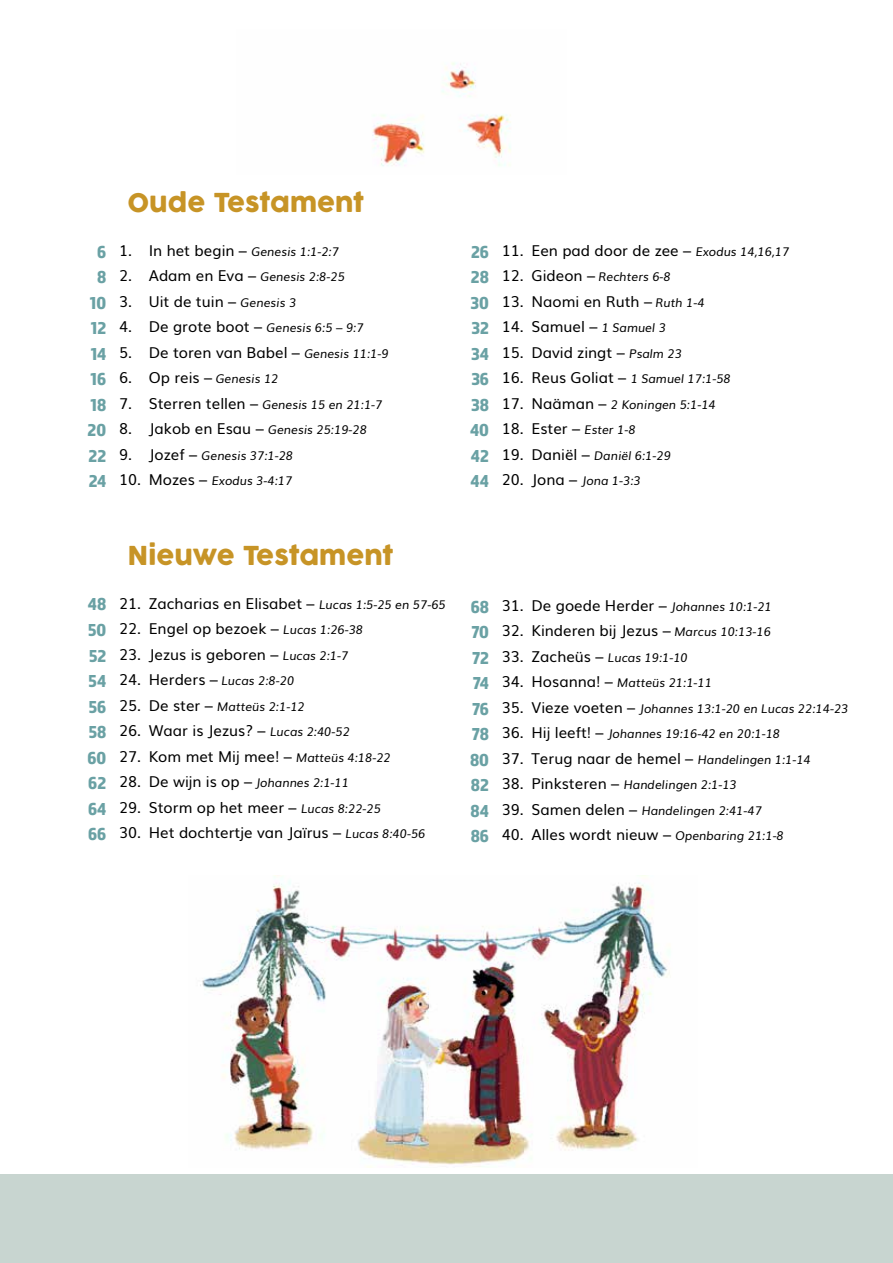
<style>
.page{position:relative;width:893px;height:1263px;background:#fff}
.page>*{position:absolute;margin:0;border:0;box-sizing:border-box;transform-origin:0 0}
.t1{font:25.5px "Cocogoose";color:#c79426}
.t2{font:18px/25.5px "Almaq Refined";color:#6aa1a4;text-align:justify}
.t3{font:15px "Muli";color:#000}
.t4{font:italic 12px "Muli";color:#000}
.s1{font-style:normal;font-size:15px}
.s2{font-style:italic;font-size:12px}
</style>
<div class="page">
<div style="left:0;top:1174px;width:893px;height:89px;background:#c8d5d0"></div>
<img style="left:372px;top:62px;width:139px;height:104px">
<img style="left:200px;top:876px;width:470px;height:291px">
<p class="t2" style="left:88px;top:238px;width:20px;text-align:center">6<br>8<br>10<br>12<br>14<br>16<br>18<br>20<br>22<br>24</p>
<h1 class="t1" style="left:128px;top:185px;width:238px">Oude Testament</h1>
<p class="t4" style="left:119px;top:242px;width:221px"><span class="s1">1. In het begin –</span> Genesis 1:1-2:7</p>
<p class="t4" style="left:119px;top:267px;width:227px"><span class="s1">2. Adam en Eva –</span> Genesis 2:8-25</p>
<p class="t3" style="left:119px;top:289px;width:179px">3. Uit de tuin – <span class="s2">Genesis 3</span></p>
<p class="t3" style="left:119px;top:315px;width:246px">4. De grote boot – <span class="s2">Genesis 6:5 – 9:7</span></p>
<p class="t3" style="left:119px;top:340px;width:271px">5. De toren van Babel – <span class="s2">Genesis 11:1-9</span></p>
<p class="t3" style="left:119px;top:366px;width:161px">6. Op reis – <span class="s2">Genesis 12</span></p>
<p class="t4" style="left:119px;top:395px;width:265px"><span class="s1">7. Sterren tellen –</span> Genesis 15 en 21:1-7</p>
<p class="t4" style="left:119px;top:420px;width:249px"><span class="s1">8. Jakob en Esau –</span> Genesis 25:19-28</p>
<p class="t4" style="left:119px;top:446px;width:176px"><span class="s1">9. Jozef –</span> Genesis 37:1-28</p>
<p class="t4" style="left:119px;top:471px;width:175px"><span class="s1">10. Mozes –</span> Exodus 3-4:17</p>
<p class="t2" style="left:88px;top:591px;width:20px">48<br>50<br>52<br>54<br>56<br>58<br>60<br>62<br>64<br>66</p>
<h1 class="t1" style="left:128px;top:538px;width:268px">Nieuwe Testament</h1>
<p class="t3" style="left:119px;top:591px;width:328px">21. Zacharias en Elisabet – <span class="s2">Lucas 1:5-25 en 57-65</span></p>
<p class="t3" style="left:119px;top:617px;width:246px">22. Engel op bezoek – <span class="s2">Lucas 1:26-38</span></p>
<p class="t3" style="left:119px;top:642px;width:231px">23. Jezus is geboren – <span class="s2">Lucas 2:1-7</span></p>
<p class="t3" style="left:119px;top:668px;width:177px">24. Herders – <span class="s2">Lucas 2:8-20</span></p>
<p class="t4" style="left:119px;top:697px;width:187px"><span class="s1">25. De ster –</span> Matteüs 2:1-12</p>
<p class="t3" style="left:119px;top:719px;width:232px">26. Waar is Jezus? – <span class="s2">Lucas 2:40-52</span></p>
<p class="t3" style="left:119px;top:744px;width:273px">27. Kom met Mij mee! – <span class="s2">Matteüs 4:18-22</span></p>
<p class="t3" style="left:119px;top:770px;width:231px">28. De wijn is op – <span class="s2">Johannes 2:1-11</span></p>
<p class="t3" style="left:119px;top:795px;width:263px">29. Storm op het meer – <span class="s2">Lucas 8:22-25</span></p>
<p class="t3" style="left:119px;top:821px;width:308px">30. Het dochtertje van Jaïrus – <span class="s2">Lucas 8:40-56</span></p>
<p class="t2" style="left:470px;top:238px;width:20px">26<br>28<br>30<br>32<br>34<br>36<br>38<br>40<br>42<br>44</p>
<p class="t3" style="left:502px;top:238px;width:289px">11. Een pad door de zee – <span class="s2">Exodus 14,16,17</span></p>
<p class="t4" style="left:502px;top:267px;width:170px"><span class="s1">12. Gideon –</span> Rechters 6-8</p>
<p class="t3" style="left:502px;top:289px;width:204px">13. Naomi en Ruth – <span class="s2">Ruth 1-4</span></p>
<p class="t3" style="left:502px;top:315px;width:166px">14. Samuel – <span class="s2">1 Samuel 3</span></p>
<p class="t3" style="left:502px;top:340px;width:182px">15. David zingt – <span class="s2">Psalm 23</span></p>
<p class="t3" style="left:502px;top:366px;width:231px">16. Reus Goliat – <span class="s2">1 Samuel 17:1-58</span></p>
<p class="t4" style="left:502px;top:395px;width:215px"><span class="s1">17. Naäman –</span> 2 Koningen 5:1-14</p>
<p class="t3" style="left:502px;top:417px;width:135px">18. Ester – <span class="s2">Ester 1-8</span></p>
<p class="t4" style="left:502px;top:446px;width:171px"><span class="s1">19. Daniël –</span> Daniël 6:1-29</p>
<p class="t4" style="left:502px;top:471px;width:140px"><span class="s1">20. Jona –</span> Jona 1-3:3</p>
<p class="t2" style="left:470px;top:593px;width:20px">68<br>70<br>72<br>74<br>76<br>78<br>80<br>82<br>84<br>86</p>
<p class="t3" style="left:502px;top:593px;width:272px">31. De goede Herder – <span class="s2">Johannes 10:1-21</span></p>
<p class="t3" style="left:502px;top:619px;width:271px">32. Kinderen bij Jezus – <span class="s2">Marcus 10:13-16</span></p>
<p class="t4" style="left:502px;top:648px;width:188px"><span class="s1">33. Zacheüs –</span> Lucas 19:1-10</p>
<p class="t4" style="left:502px;top:673px;width:212px"><span class="s1">34. Hosanna! –</span> Matteüs 21:1-11</p>
<p class="t4" style="left:502px;top:699px;width:348px"><span class="s1">35. Vieze voeten –</span> Johannes 13:1-20 en Lucas 22:14-23</p>
<p class="t4" style="left:502px;top:724px;width:280px"><span class="s1">36. Hij leeft! –</span> Johannes 19:16-42 en 20:1-18</p>
<p class="t3" style="left:502px;top:746px;width:311px">37. Terug naar de hemel – <span class="s2">Handelingen 1:1-14</span></p>
<p class="t4" style="left:502px;top:775px;width:237px"><span class="s1">38. Pinksteren –</span> Handelingen 2:1-13</p>
<p class="t4" style="left:502px;top:801px;width:262px"><span class="s1">39. Samen delen –</span> Handelingen 2:41-47</p>
<p class="t3" style="left:502px;top:823px;width:284px">40. Alles wordt nieuw – <span class="s2">Openbaring 21:1-8</span></p>
</div>
